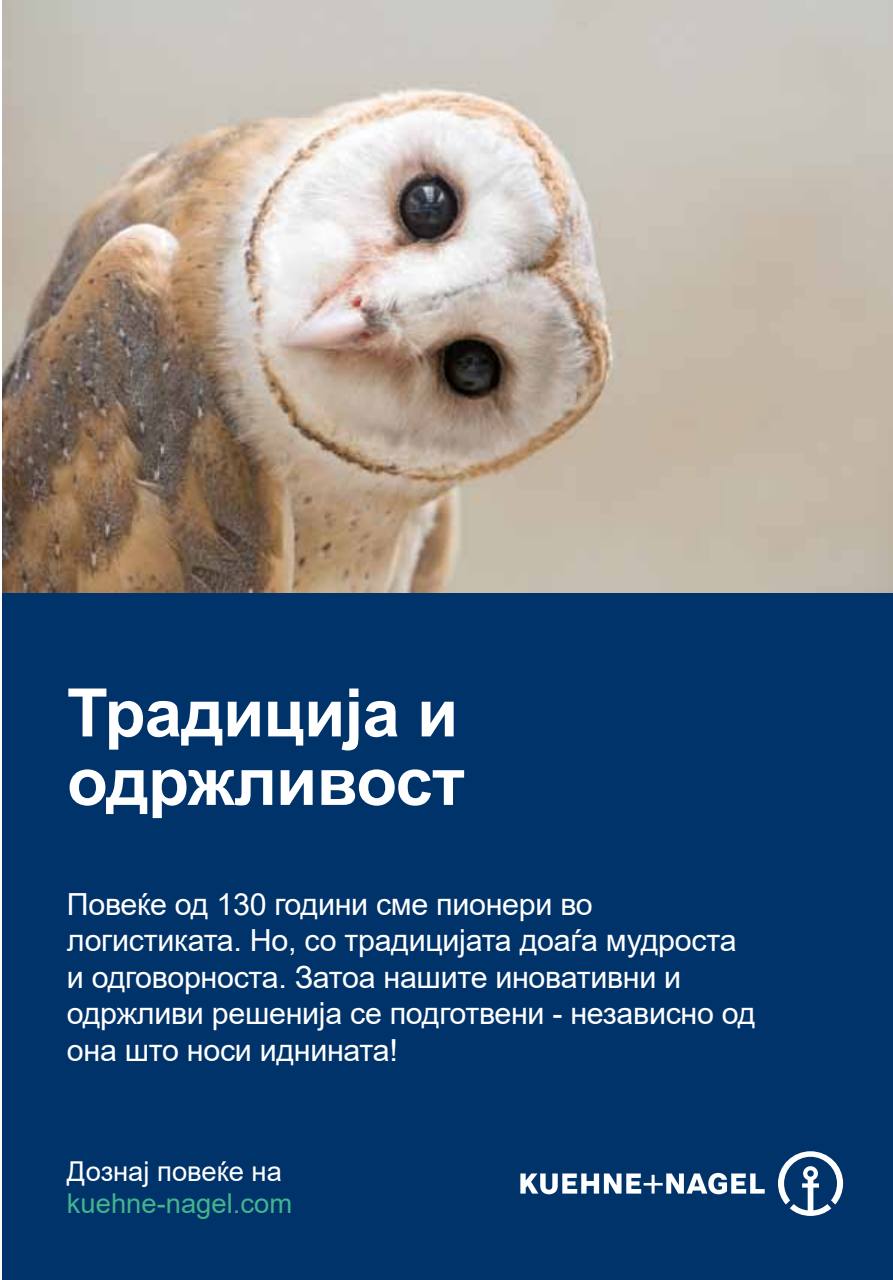
<style>
.page{position:relative;width:893px;height:1280px;background:#fff}
.page>*{position:absolute;margin:0;border:0;box-sizing:border-box;transform-origin:0 0}
.t1{font:700 66.9px/68.4px "Arial";letter-spacing:-.01em;color:#fff}
.t2{font:30.45px/36.5px "Arial";letter-spacing:-.01em;color:#fff}
.t3{font:27.45px/32.8px "Arial";color:#42b48e}
.s1{color:#fff}
</style>
<div class="page">
<div style="left:2px;top:561px;width:891px;height:719px;background:#00336a"></div>
<img style="left:2px;top:0;width:891px;height:593px">
<svg style="left:520px;top:1151px;width:323px;height:65px"></svg>
<p class="t1" style="left:67px;top:679px;width:399px">Традиција и одржливост</p>
<p class="t2" style="left:67px;top:885px;width:690px">Повеќе од 130 години сме пионери во логистиката. Но, со традицијата доаѓа мудроста и одговорноста. Затоа нашите иновативни и одржливи решенија се подготвени - независно од она што носи иднината!</p>
<p class="t3" style="left:67px;top:1154px;width:227px"><span class="s1">Дознај повеќе на </span>kuehne-nagel.com</p>
</div>
